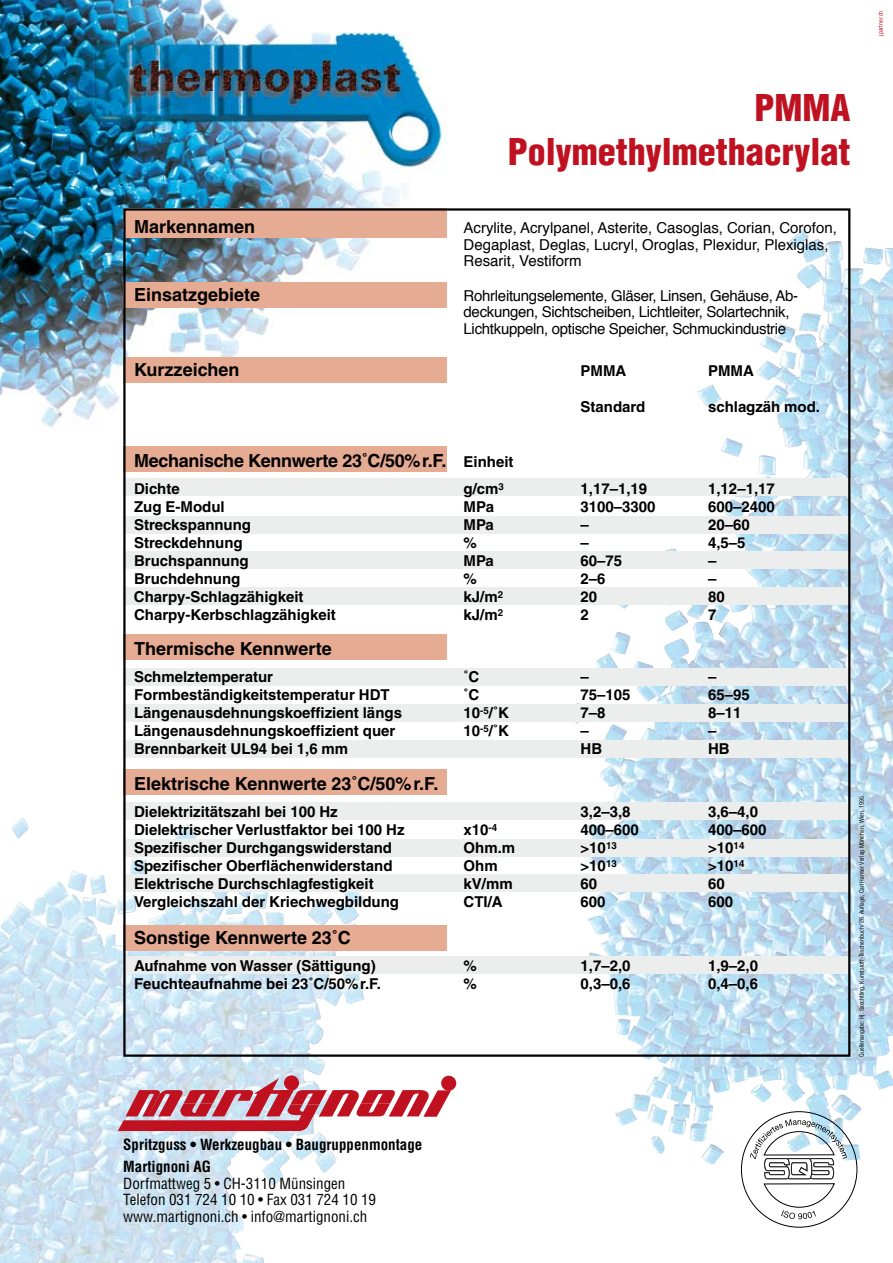
<style>
.page{position:relative;width:893px;height:1263px;background:#fff}
.page>*{position:absolute;margin:0;border:0;box-sizing:border-box;transform-origin:0 0}
.t1{font:900 condensed 36px/43.2px "Helvetica";color:#c01120;text-align:right}
.t2{font:700 18px "Helvetica";color:#000}
.t3{font:700 15px "Helvetica";color:#000}
.t4{font:15px/16.5px "Helvetica";letter-spacing:-.02em;color:#000}
.t5{font:15px/16.5px "Helvetica";color:#000}
.t6{font:condensed 15px/16.5px "Helvetica";color:#000}
.t7{font:700 condensed 15px/21.8px "Helvetica";color:#000}
.t8{font:condensed 6px "Helvetica";color:#000}
.t9{font:condensed 6px "Helvetica";color:#c01120}
.s1{font-size:15px}
</style>
<div class="page">
<svg style="left:553px;top:213px;width:340px;height:1015px"></svg>
<img style="left:788px;top:230px;width:41px;height:147px">
<svg style="left:0;top:819px;width:383px;height:444px"></svg>
<img style="left:11px;top:817px;width:244px;height:121px">
<img style="left:0;top:0;width:445px;height:428px">
<svg style="left:741px;top:1111px;width:116px;height:116px"></svg>
<svg style="left:284px;top:1075px;width:15px;height:15px"></svg>
<svg style="left:118px;top:1078px;width:333px;height:53px"></svg>
<div style="left:441px;top:1076px;width:15px;height:15px;background:#c01120;border-radius:50%"></div>
<div style="left:123px;top:282px;width:323px;height:26px;background:#e6ab93"></div>
<div style="left:123px;top:357px;width:323px;height:26px;background:#e6ab93"></div>
<div style="left:123px;top:635px;width:323px;height:25px;background:#e6ab93"></div>
<div style="left:123px;top:705px;width:727px;height:17px;background:#eceded"></div>
<div style="left:123px;top:770px;width:323px;height:25px;background:#e6ab93"></div>
<div style="left:123px;top:446px;width:323px;height:26px;background:#e6ab93"></div>
<div style="left:123px;top:478px;width:727px;height:17px;background:#eceded"></div>
<div style="left:123px;top:517px;width:727px;height:17px;background:#eceded"></div>
<div style="left:123px;top:552px;width:727px;height:17px;background:#eceded"></div>
<div style="left:123px;top:588px;width:727px;height:17px;background:#eceded"></div>
<div style="left:123px;top:669px;width:727px;height:17px;background:#eceded"></div>
<div style="left:123px;top:740px;width:727px;height:17px;background:#eceded"></div>
<div style="left:123px;top:802px;width:727px;height:17px;background:#eceded"></div>
<div style="left:123px;top:840px;width:727px;height:17px;background:#eceded"></div>
<div style="left:123px;top:875px;width:727px;height:17px;background:#eceded"></div>
<div style="left:123px;top:957px;width:727px;height:17px;background:#eceded"></div>
<div style="left:123px;top:925px;width:323px;height:25px;background:#e6ab93"></div>
<div style="left:123px;top:208px;width:323px;height:30px;background:#e6ab93"></div>
<p class="t9" style="left:877px;top:36px;width:27px;rotate:-90deg">jpartner.ch</p>
<h1 class="t1" style="left:508px;top:86px;width:344px">PMMA<br>Polymethylmethacrylat</h1>
<p class="t2" style="left:134px;top:216px;width:123px">Markennamen</p>
<p class="t5" style="left:464px;top:220px;width:375px">Acrylite, Acrylpanel, Asterite, Casoglas, Corian, Corofon,<br>Degaplast, Deglas, Lucryl, Oroglas, Plexidur, Plexiglas,<br>Resarit, Vestiform</p>
<p class="t2" style="left:134px;top:283px;width:128px">Einsatzgebiete</p>
<p class="t4" style="left:464px;top:287px;width:336px">Rohrleitungselemente, Gläser, Linsen, Gehäuse, Ab&shy;deckungen, Sichtscheiben, Lichtleiter, Solartechnik,<br>Lichtkuppeln, optische Speicher, Schmuckindustrie</p>
<p class="t2" style="left:134px;top:358px;width:107px">Kurzzeichen</p>
<p class="t3" style="left:581px;top:361px;width:47px">PMMA</p>
<p class="t3" style="left:708px;top:361px;width:47px">PMMA</p>
<p class="t3" style="left:581px;top:397px;width:66px">Standard</p>
<p class="t3" style="left:708px;top:397px;width:114px">schlagzäh mod.</p>
<p class="t2" style="left:134px;top:450px;width:381px">Mechanische Kennwerte 23˚C/50%r.F. <span class="s1">Einheit</span></p>
<p class="t3" style="left:134px;top:480px;width:47px">Dichte</p>
<p class="t3" style="left:464px;top:480px;width:42px">g/cm<sup>3</sup></p>
<p class="t3" style="left:581px;top:480px;width:68px">1,17–1,19</p>
<p class="t3" style="left:708px;top:480px;width:68px">1,12–1,17</p>
<p class="t3" style="left:134px;top:498px;width:92px">Zug E-Modul</p>
<p class="t3" style="left:464px;top:498px;width:32px">MPa</p>
<p class="t3" style="left:581px;top:498px;width:77px">3100–3300</p>
<p class="t3" style="left:708px;top:498px;width:68px">600–2400</p>
<p class="t3" style="left:134px;top:516px;width:119px">Streckspannung</p>
<p class="t3" style="left:464px;top:516px;width:32px">MPa</p>
<p class="t3" style="left:580px;top:516px;width:10px">–</p>
<p class="t3" style="left:708px;top:516px;width:43px">20–60</p>
<p class="t3" style="left:134px;top:534px;width:110px">Streckdehnung</p>
<p class="t3" style="left:464px;top:534px;width:15px">%</p>
<p class="t3" style="left:580px;top:534px;width:10px">–</p>
<p class="t3" style="left:708px;top:534px;width:39px">4,5–5</p>
<p class="t3" style="left:134px;top:552px;width:116px">Bruchspannung</p>
<p class="t3" style="left:464px;top:552px;width:32px">MPa</p>
<p class="t3" style="left:580px;top:552px;width:43px">60–75</p>
<p class="t3" style="left:708px;top:552px;width:10px">–</p>
<p class="t3" style="left:134px;top:570px;width:108px">Bruchdehnung</p>
<p class="t3" style="left:464px;top:570px;width:15px">%</p>
<p class="t3" style="left:580px;top:570px;width:27px">2–6</p>
<p class="t3" style="left:708px;top:570px;width:10px">–</p>
<p class="t3" style="left:134px;top:588px;width:171px">Charpy-Schlagzähigkeit</p>
<p class="t3" style="left:464px;top:588px;width:41px">kJ/m<sup>2</sup></p>
<p class="t3" style="left:581px;top:588px;width:18px">20</p>
<p class="t3" style="left:708px;top:588px;width:18px">80</p>
<p class="t3" style="left:134px;top:606px;width:203px">Charpy-Kerbschlagzähigkeit</p>
<p class="t3" style="left:464px;top:606px;width:41px">kJ/m<sup>2</sup></p>
<p class="t3" style="left:581px;top:606px;width:10px">2</p>
<p class="t3" style="left:708px;top:606px;width:10px">7</p>
<p class="t2" style="left:134px;top:637px;width:199px">Thermische Kennwerte</p>
<p class="t3" style="left:134px;top:667px;width:141px">Schmelztemperatur</p>
<p class="t3" style="left:464px;top:667px;width:17px">˚C</p>
<p class="t3" style="left:581px;top:667px;width:10px">–</p>
<p class="t3" style="left:708px;top:667px;width:10px">–</p>
<p class="t3" style="left:134px;top:685px;width:257px">Formbeständigkeitstemperatur HDT</p>
<p class="t3" style="left:464px;top:685px;width:17px">˚C</p>
<p class="t3" style="left:580px;top:685px;width:52px">75–105</p>
<p class="t3" style="left:708px;top:685px;width:43px">65–95</p>
<p class="t3" style="left:134px;top:703px;width:269px">Längenausdehnungskoeffizient längs</p>
<p class="t3" style="left:464px;top:703px;width:47px">10<sup>-5</sup>/˚K</p>
<p class="t3" style="left:581px;top:703px;width:27px">7–8</p>
<p class="t3" style="left:708px;top:703px;width:35px">8–11</p>
<p class="t3" style="left:134px;top:721px;width:263px">Längenausdehnungskoeffizient quer</p>
<p class="t3" style="left:464px;top:721px;width:47px">10<sup>-5</sup>/˚K</p>
<p class="t3" style="left:581px;top:721px;width:10px">–</p>
<p class="t3" style="left:708px;top:721px;width:10px">–</p>
<p class="t3" style="left:134px;top:739px;width:216px">Brennbarkeit UL94 bei 1,6 mm</p>
<p class="t3" style="left:580px;top:739px;width:23px">HB</p>
<p class="t3" style="left:708px;top:739px;width:23px">HB</p>
<p class="t2" style="left:134px;top:772px;width:306px">Elektrische Kennwerte 23˚C/50%r.F.</p>
<p class="t3" style="left:134px;top:802px;width:205px">Dielektrizitätszahl bei 100 Hz</p>
<p class="t3" style="left:581px;top:802px;width:52px">3,2–3,8</p>
<p class="t3" style="left:708px;top:802px;width:52px">3,6–4,0</p>
<p class="t3" style="left:134px;top:820px;width:272px">Dielektrischer Verlustfaktor bei 100 Hz</p>
<p class="t3" style="left:464px;top:820px;width:35px">x10<sup>-4</sup></p>
<p class="t3" style="left:581px;top:820px;width:60px">400–600</p>
<p class="t3" style="left:708px;top:820px;width:60px">400–600</p>
<p class="t3" style="left:134px;top:838px;width:259px">Spezifischer Durchgangswiderstand</p>
<p class="t3" style="left:464px;top:838px;width:53px">Ohm.m</p>
<p class="t3" style="left:580px;top:838px;width:38px">&gt;10<sup>13</sup></p>
<p class="t3" style="left:708px;top:838px;width:38px">&gt;10<sup>14</sup></p>
<p class="t3" style="left:134px;top:856px;width:260px">Spezifischer Oberflächenwiderstand</p>
<p class="t3" style="left:464px;top:856px;width:36px">Ohm</p>
<p class="t3" style="left:581px;top:856px;width:38px">&gt;10<sup>13</sup></p>
<p class="t3" style="left:708px;top:856px;width:38px">&gt;10<sup>14</sup></p>
<p class="t3" style="left:134px;top:874px;width:241px">Elektrische Durchschlagfestigkeit</p>
<p class="t3" style="left:464px;top:874px;width:51px">kV/mm</p>
<p class="t3" style="left:581px;top:874px;width:18px">60</p>
<p class="t3" style="left:708px;top:874px;width:18px">60</p>
<p class="t3" style="left:134px;top:892px;width:267px">Vergleichszahl der Kriechwegbildung</p>
<p class="t3" style="left:464px;top:892px;width:41px">CTI/A</p>
<p class="t3" style="left:580px;top:892px;width:27px">600</p>
<p class="t3" style="left:708px;top:892px;width:27px">600</p>
<p class="t2" style="left:134px;top:927px;width:218px">Sonstige Kennwerte 23˚C</p>
<p class="t3" style="left:134px;top:957px;width:243px">Aufnahme von Wasser (Sättigung)</p>
<p class="t3" style="left:464px;top:957px;width:15px">%</p>
<p class="t3" style="left:581px;top:957px;width:52px">1,7–2,0</p>
<p class="t3" style="left:708px;top:957px;width:52px">1,9–2,0</p>
<p class="t3" style="left:134px;top:975px;width:248px">Feuchteaufnahme bei 23˚C/50%r.F.</p>
<p class="t3" style="left:464px;top:975px;width:15px">%</p>
<p class="t3" style="left:581px;top:975px;width:52px">0,3–0,6</p>
<p class="t3" style="left:708px;top:975px;width:52px">0,4–0,6</p>
<p class="t8" style="left:858px;top:1057px;width:262px;rotate:-90deg">Quellenangabe: Hj. Saechtling, Kunststoff-Taschenbuch / 26. Auflage, Carl Hanser Verlag München, Wien, 1995</p>
<p class="t7" style="left:123px;top:1134px;width:301px">Spritzguss • Werkzeugbau • Baugruppenmontage<br>Martignoni AG</p>
<p class="t6" style="left:123px;top:1175px;width:254px">Dorfmattweg 5 • CH-3110 Münsingen<br>Telefon 031 724 10 10 • Fax 031 724 10 19 www.martignoni.ch • info@martignoni.ch</p>
</div>
